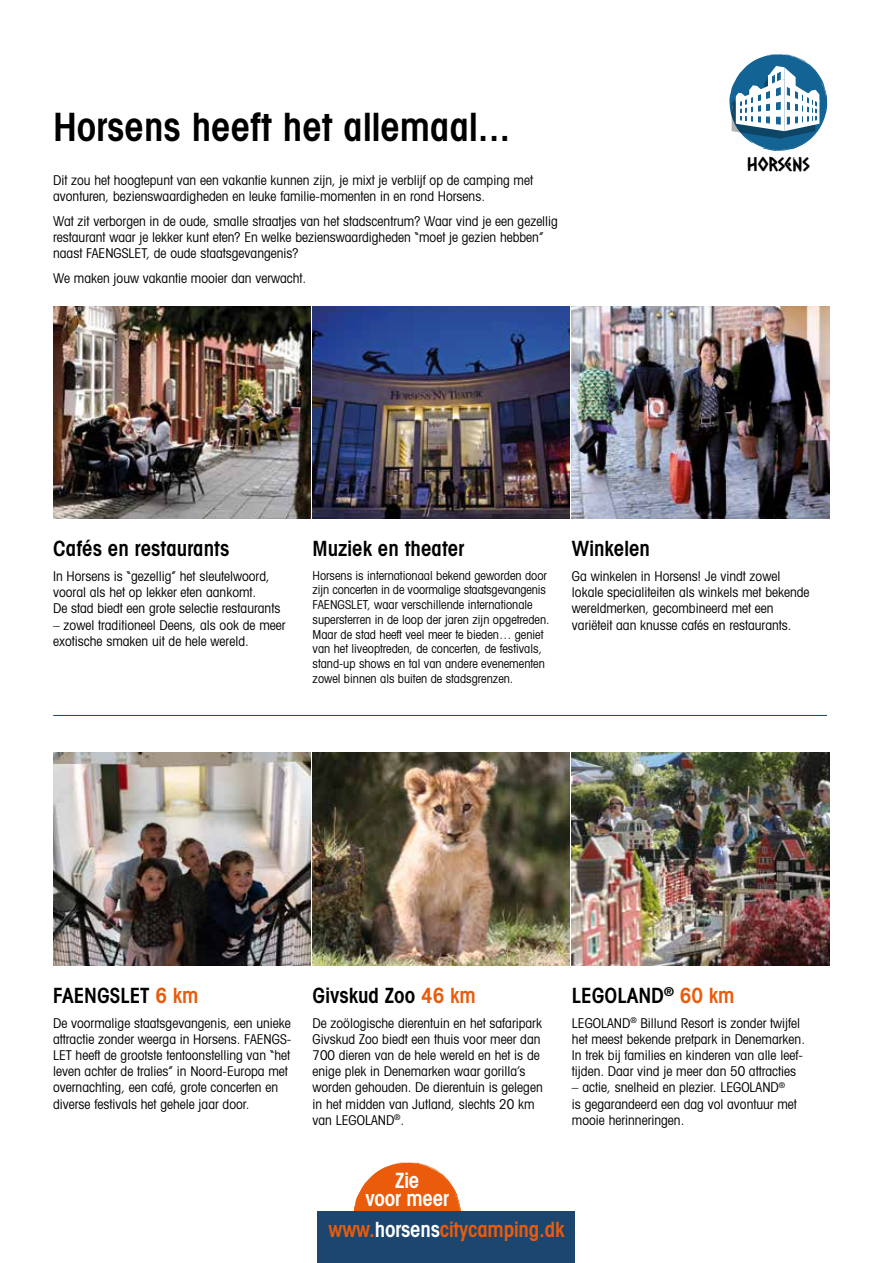
<style>
.page{position:relative;width:893px;height:1263px;background:#fff}
.page>*{position:absolute;margin:0;border:0;box-sizing:border-box;transform-origin:0 0}
.t1{font:600 condensed 39px "Avant Garde";color:#000}
.t2{font:600 condensed 21px "Avant Garde";color:#000}
.t3{font:600 condensed 21px "Avant Garde";letter-spacing:-.01em;color:#ea5b0b}
.t4{font:600 condensed 21px/18px "Avant Garde";letter-spacing:-.01em;color:#fff;text-align:center}
.t5{font:19.2px "Caesar Dressing";color:#000}
.t6{font:condensed 13.5px/16.2px "Avant Garde";color:#000}
.t7{font:condensed 12.3px/14.7px "Avant Garde";color:#000}
.s1{color:#ea5b0b}
.s2{color:#fff}
</style>
<div class="page">
<img style="left:53px;top:753px;width:257px;height:212px">
<img style="left:53px;top:306px;width:257px;height:213px">
<img style="left:313px;top:753px;width:257px;height:212px">
<img style="left:313px;top:306px;width:257px;height:213px">
<img style="left:572px;top:753px;width:257px;height:212px">
<img style="left:572px;top:306px;width:257px;height:213px">
<svg style="left:729px;top:54px;width:98px;height:97px"></svg>
<hr style="left:53px;top:715px;width:774px;height:1px;background:#1d466f">
<svg style="left:353px;top:1162px;width:108px;height:50px"></svg>
<div style="left:318px;top:1212px;width:257px;height:51px;background:#1d466f"></div>
<h1 class="t1" style="left:53px;top:103px;width:459px">Horsens heeft het allemaal...</h1>
<p class="t6" style="left:53px;top:172px;width:481px">Dit zou het hoogtepunt van een vakantie kunnen zijn, je mixt je verblijf op de camping met avonturen, bezienswaardigheden en leuke familie-momenten in en rond Horsens.</p>
<p class="t6" style="left:53px;top:213px;width:506px">Wat zit verborgen in de oude, smalle straatjes van het stadscentrum? Waar vind je een gezellig restaurant waar je lekker kunt eten? En welke bezienswaardigheden “moet je gezien hebben” naast FAENGSLET, de oude staatsgevangenis?</p>
<p class="t6" style="left:53px;top:270px;width:255px">We maken jouw vakantie mooier dan verwacht.</p>
<h3 class="t5" style="left:747px;top:152px;width:64px">HORSENS</h3>
<h2 class="t2" style="left:53px;top:536px;width:178px">Cafés en restaurants</h2>
<p class="t6" style="left:53px;top:568px;width:229px">In Horsens is “gezellig” het sleutelwoord, vooral als het op lekker eten aankomt.<br>De stad biedt een grote selectie restaurants</p>
<p class="t6" style="left:53px;top:616px;width:234px">– zowel traditioneel Deens, als ook de meer exotische smaken uit de hele wereld.</p>
<h2 class="t2" style="left:313px;top:536px;width:153px">Muziek en theater</h2>
<p class="t7" style="left:313px;top:567px;width:239px">Horsens is internationaal bekend geworden door zijn concerten in de voormalige staatsgevangenis FAENGSLET, waar verschillende internationale supersterren in de loop der jaren zijn opgetreden.<br>Maar de stad heeft veel meer te bieden… geniet van het liveoptreden, de concerten, de festivals, stand-up shows en tal van andere evenementen zowel binnen als buiten de stadsgrenzen.</p>
<h2 class="t2" style="left:572px;top:536px;width:80px">Winkelen</h2>
<p class="t6" style="left:572px;top:568px;width:239px">Ga winkelen in Horsens! Je vindt zowel lokale specialiteiten als winkels met bekende wereldmerken, gecombineerd met een variëteit aan knusse cafés en restaurants.</p>
<h3 class="t5" style="left:751px;top:560px;width:57px">STRAND</h3>
<h2 class="t2" style="left:53px;top:982px;width:147px">FAENGSLET <span class="s1">6 km</span></h2>
<p class="t6" style="left:53px;top:1014px;width:240px">De voormalige staatsgevangenis, een unieke attractie zonder weerga in Horsens. FAENGS-LET heeft de grootste tentoonstelling van “het leven achter de tralies” in Noord-Europa met overnachting, een café, grote concerten en diverse festivals het gehele jaar door.</p>
<h2 class="t2" style="left:313px;top:982px;width:165px">Givskud Zoo <span class="s1">46 km</span></h2>
<p class="t6" style="left:313px;top:1014px;width:232px">De zoölogische dierentuin en het safaripark Givskud Zoo biedt een thuis voor meer dan 700 dieren van de hele wereld en het is de enige plek in Denemarken waar gorilla’s worden gehouden. De dierentuin is gelegen in het midden van Jutland, slechts 20 km van LEGOLAND<sup>®</sup>.</p>
<h2 class="t4" style="left:366px;top:1171px;width:85px">Zie<br>voor meer</h2>
<h2 class="t2" style="left:572px;top:982px;width:164px">LEGOLAND<sup>®</sup> <span class="s1">60 km</span></h2>
<p class="t6" style="left:572px;top:1014px;width:235px">LEGOLAND<sup>®</sup> Billund Resort is zonder twijfel het meest bekende pretpark in Denemarken.<br>In trek bij families en kinderen van alle leef&shy;tijden. Daar vind je meer dan 50 attracties</p>
<p class="t6" style="left:572px;top:1079px;width:226px">– actie, snelheid en plezier. LEGOLAND<sup>® </sup>is gegarandeerd een dag vol avontuur met mooie herinneringen.</p>
<h2 class="t3" style="left:329px;top:1216px;width:237px">www.<span class="s2">horsens</span>citycamping.dk</h2>
</div>
